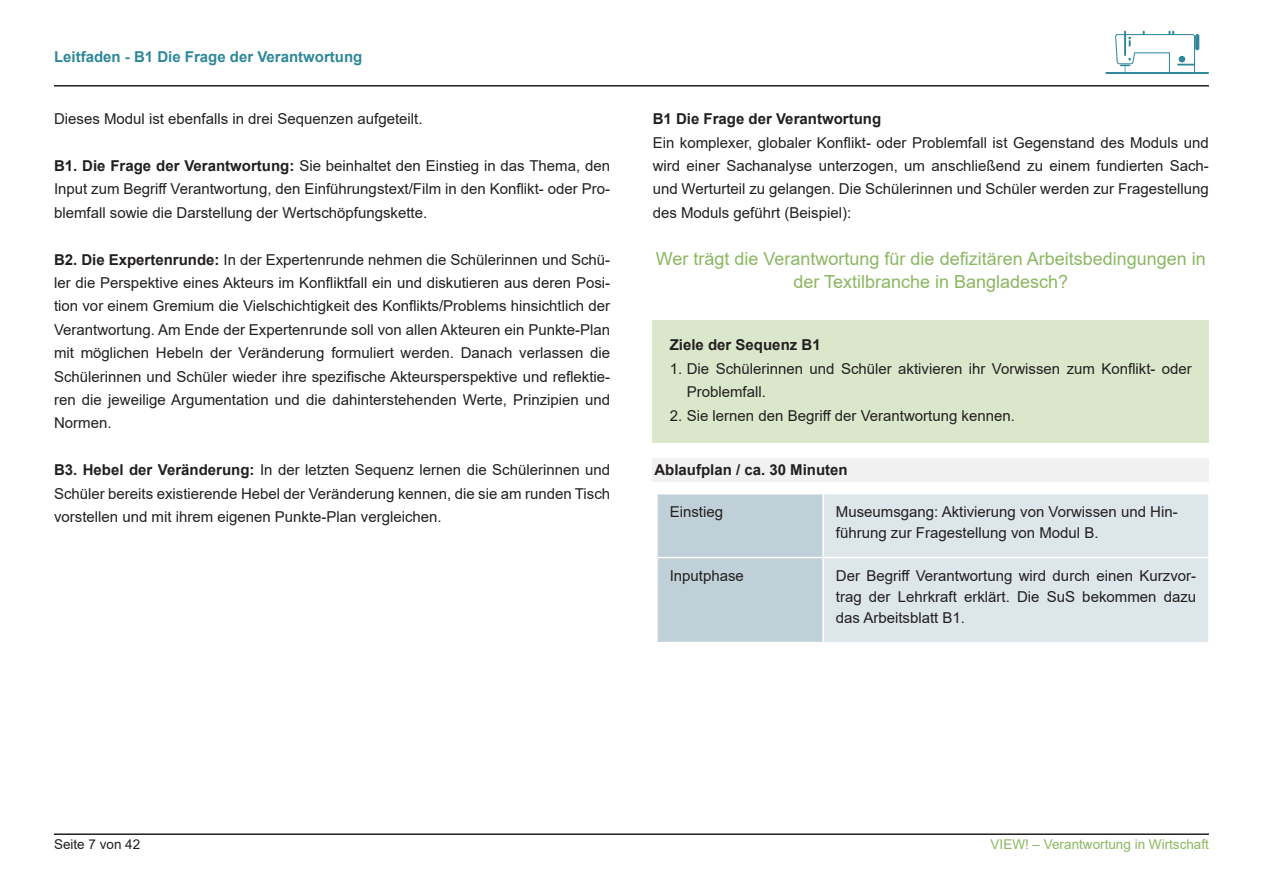
<style>
.page{position:relative;width:1263px;height:893px;background:#fff}
.page>*{position:absolute;margin:0;border:0;box-sizing:border-box;transform-origin:0 0}
.t1{font:18px/23.4px "Arial";color:#8bb761;text-align:center}
.t2{font:15px/23.4px "Arial";color:#231f20;text-align:justify}
.t3{font:700 15px "Arial";color:#231f20}
.t4{font:700 15px "Arial";color:#2f8899}
.t5{font:13.5px "Arial";color:#8bb761}
.t6{font:13.5px "Arial";color:#231f20}
.s1{font-weight:700}
</style>
<div class="page">
<hr style="left:54px;top:833px;width:1155px;height:2px;background:#231f20">
<hr style="left:54px;top:85px;width:1155px;height:2px;background:#231f20">
<svg style="left:1195px;top:34px;width:4px;height:16px"></svg>
<svg style="left:1115px;top:31px;width:80px;height:41px"></svg>
<hr style="left:1105px;top:72px;width:104px;height:2px;background:#2f8899">
<div style="left:653px;top:458px;width:556px;height:24px;background:#f1f1f2"></div>
<div style="left:653px;top:320px;width:556px;height:123px;background:#dae7cb"></div>
<div style="left:658px;top:494px;width:164px;height:148px;background:#bfd0d8"></div>
<div style="left:824px;top:494px;width:384px;height:148px;background:#dde6ea"></div>
<hr style="left:656px;top:557px;width:167px;height:1px;background:#fff">
<hr style="left:823px;top:557px;width:387px;height:1px;background:#fff">
<p class="t4" style="left:54px;top:46px;width:310px">Leitfaden - B1 Die Frage der Verantwortung</p>
<p class="t2" style="left:54px;top:107px;width:370px">Dieses Modul ist ebenfalls in drei Sequenzen aufgeteilt.</p>
<p class="t2" style="left:54px;top:154px;width:558px"><span class="s1">B1. Die Frage der Verantwortung:</span> Sie beinhaltet den Einstieg in das Thema, den Input zum Begriff Verantwortung, den Einführungstext/Film in den Konflikt- oder Pro&shy;blemfall sowie die Darstellung der Wertschöpfungskette.</p>
<p class="t2" style="left:54px;top:248px;width:558px"><span class="s1">B2. Die Expertenrunde:</span> In der Expertenrunde nehmen die Schülerinnen und Schü&shy;ler die Perspektive eines Akteurs im Konfliktfall ein und diskutieren aus deren Posi&shy;tion vor einem Gremium die Vielschichtigkeit des Konflikts/Problems hinsichtlich der Verantwortung. Am Ende der Expertenrunde soll von allen Akteuren ein Punkte-Plan mit möglichen Hebeln der Veränderung formuliert werden. Danach verlassen die Schülerinnen und Schüler wieder ihre spezifische Akteursperspektive und reflektie&shy;ren die jeweilige Argumentation und die dahinterstehenden Werte, Prinzipien und Normen.</p>
<p class="t2" style="left:54px;top:458px;width:558px"><span class="s1">B3. Hebel der Veränderung:</span> In der letzten Sequenz lernen die Schülerinnen und Schüler bereits existierende Hebel der Veränderung kennen, die sie am runden Tisch vorstellen und mit ihrem eigenen Punkte-Plan vergleichen.</p>
<p class="t3" style="left:653px;top:108px;width:230px">B1 Die Frage der Verantwortung</p>
<p class="t2" style="left:653px;top:131px;width:558px">Ein komplexer, globaler Konflikt- oder Problemfall ist Gegenstand des Moduls und wird einer Sachanalyse unterzogen, um anschließend zu einem fundierten Sach&shy;und Werturteil zu gelangen. Die Schülerinnen und Schüler werden zur Fragestellung des Moduls geführt (Beispiel):</p>
<p class="t1" style="left:656px;top:246px;width:551px">Wer trägt die Verantwortung für die defizitären Arbeitsbedingungen in der Textilbranche in Bangladesch?</p>
<p class="t3" style="left:670px;top:335px;width:152px">Ziele der Sequenz B1</p>
<p class="t2" style="left:687px;top:357px;width:507px;text-indent:-17px">1. Die Schülerinnen und Schüler aktivieren ihr Vorwissen zum Konflikt- oder<br>Problemfall.</p>
<p class="t2" style="left:670px;top:404px;width:347px">2. Sie lernen den Begriff der Verantwortung kennen.</p>
<p class="t3" style="left:654px;top:459px;width:195px">Ablaufplan / ca. 30 Minuten</p>
<p class="t2" style="left:670px;top:500px;width:55px">Einstieg</p>
<p class="t2" style="left:836px;top:502px;width:343px;line-height:21px">Museumsgang: Aktivierung von Vorwissen und Hin&shy;führung zur Fragestellung von Modul B.</p>
<p class="t2" style="left:670px;top:564px;width:76px">Inputphase</p>
<p class="t2" style="left:836px;top:565px;width:362px;line-height:21px">Der Begriff Verantwortung wird durch einen Kurzvor&shy;trag der Lehrkraft erklärt. Die SuS bekommen dazu das Arbeitsblatt B1.</p>
<p class="t6" style="left:54px;top:835px;width:88px">Seite 7 von 42</p>
<p class="t5" style="left:991px;top:835px;width:220px">VIEW! – Verantwortung in Wirtschaft</p>
</div>
